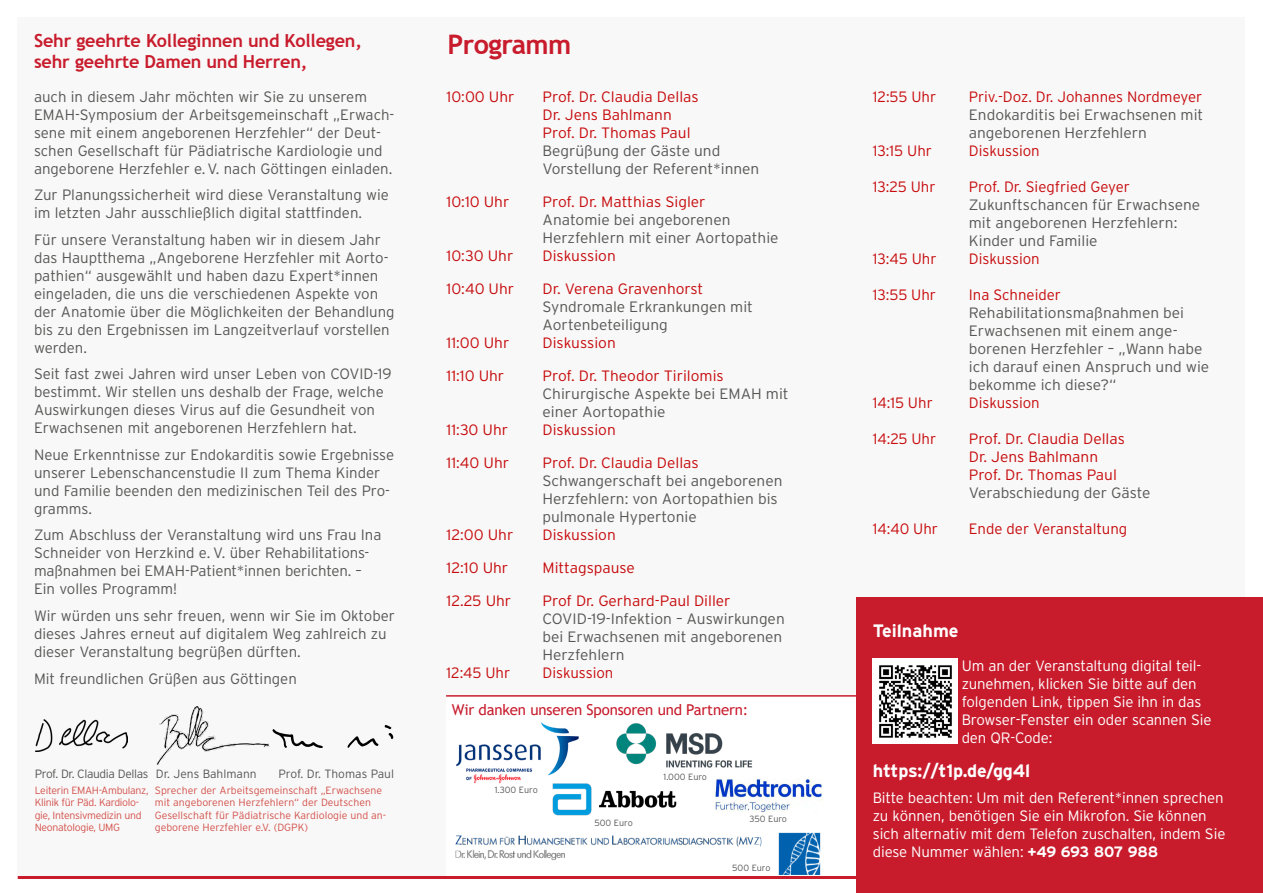
<style>
.page{position:relative;width:1263px;height:893px;background:#fff}
.page>*{position:absolute;margin:0;border:0;box-sizing:border-box;transform-origin:0 0}
.t1{font:700 27px "Trebuchet MS";letter-spacing:-.02em;color:#c81c2d}
.t2{font:700 18px/21.6px "Trebuchet MS";letter-spacing:-.01em;color:#c81c2d}
.t3{font:700 18px "Interstate";letter-spacing:-.01em;color:#fff}
.t4{font:300 15px/18px "Interstate";color:#575756}
.t5{font:300 15px/18px "Interstate";color:#c60c0e}
.t6{font:300 15px/18px "Interstate";letter-spacing:-.01em;color:#fff}
.t7{font:15px "Trebuchet MS";letter-spacing:-.01em;color:#c81c2d}
.t8{font:300 12px "Interstate";letter-spacing:-.01em;color:#575756}
.t9{font:300 12px "Interstate";letter-spacing:-.03em;color:#575756}
.t10{font:300 10.5px/12.6px "Interstate";color:#d2514b}
.t11{font:300 10.5px/12.6px "Interstate";letter-spacing:-.03em;color:#d2514b}
.t12{font:300 9px "Interstate";color:#575756}
.s1{font-weight:700}
</style>
<div class="page">
<div style="left:17px;top:17px;width:1227px;height:862px;background:#f9f8f8"></div>
<div style="left:446px;top:695px;width:438px;height:184px;background:#fff"></div>
<div style="left:857px;top:598px;width:406px;height:295px;background:#c81c2d"></div>
<img style="left:36px;top:719px;width:92px;height:33px">
<svg style="left:272px;top:729px;width:51px;height:19px"></svg>
<svg style="left:347px;top:725px;width:47px;height:23px"></svg>
<img style="left:156px;top:707px;width:114px;height:57px">
<hr style="left:18px;top:876px;width:871px;height:3px;background:#c81c2d">
<hr style="left:446px;top:695px;width:443px;height:2px;background:#c81c2d">
<img style="left:873px;top:659px;width:84px;height:85px">
<img style="left:455px;top:832px;width:366px;height:43px">
<img style="left:456px;top:722px;width:123px;height:61px">
<img style="left:715px;top:778px;width:107px;height:34px">
<img style="left:551px;top:780px;width:125px;height:36px">
<img style="left:616px;top:723px;width:137px;height:44px">
<p class="t2" style="left:34px;top:30px;width:329px">Sehr geehrte Kolleginnen und Kollegen, sehr geehrte Damen und Herren,</p>
<p class="t4" style="left:34px;top:88px;width:362px">auch in diesem Jahr möchten wir Sie zu unserem EMAH-Symposium der Arbeitsgemeinschaft „Erwach&shy;sene mit einem angeborenen Herzfehler“ der Deut&shy;schen Gesellschaft für Pädiatrische Kardiologie und angeborene Herzfehler e.V. nach Göttingen einladen.</p>
<p class="t4" style="left:34px;top:186px;width:356px">Zur Planungssicherheit wird diese Veranstaltung wie im letzten Jahr ausschließlich digital stattfinden.</p>
<p class="t4" style="left:34px;top:231px;width:362px">Für unsere Veranstaltung haben wir in diesem Jahr das Hauptthema „Angeborene Herzfehler mit Aorto&shy;pathien“ ausgewählt und haben dazu Expert*innen eingeladen, die uns die verschiedenen Aspekte von der Anatomie über die Möglichkeiten der Behandlung bis zu den Ergebnissen im Langzeitverlauf vorstellen werden.</p>
<p class="t4" style="left:34px;top:365px;width:359px">Seit fast zwei Jahren wird unser Leben von COVID-19 bestimmt. Wir stellen uns deshalb der Frage, welche Auswirkungen dieses Virus auf die Gesundheit von Erwachsenen mit angeborenen Herzfehlern hat.</p>
<p class="t4" style="left:34px;top:446px;width:362px">Neue Erkenntnisse zur Endokarditis sowie Ergebnisse unserer Lebenschancenstudie II zum Thema Kinder und Familie beenden den medizinischen Teil des Pro&shy;gramms.</p>
<p class="t4" style="left:34px;top:526px;width:349px">Zum Abschluss der Veranstaltung wird uns Frau Ina Schneider von Herzkind e. V. über Rehabilitations&shy;maßnahmen bei EMAH-Patient*innen berichten. – Ein volles Programm!</p>
<p class="t4" style="left:34px;top:607px;width:362px">Wir würden uns sehr freuen, wenn wir Sie im Oktober dieses Jahres erneut auf digitalem Weg zahlreich zu dieser Veranstaltung begrüßen dürften.</p>
<p class="t4" style="left:34px;top:669px;width:264px">Mit freundlichen Grüßen aus Göttingen</p>
<p class="t9" style="left:35px;top:767px;width:115px">Prof. Dr. Claudia Dellas</p>
<p class="t8" style="left:156px;top:767px;width:102px">Dr. Jens Bahlmann</p>
<p class="t8" style="left:278px;top:767px;width:117px">Prof. Dr. Thomas Paul</p>
<p class="t10" style="left:155px;top:784px;width:233px">Sprecher der Arbeitsgemeinschaft „Erwachsene mit angeborenen Herzfehlern“ der Deutschen Gesellschaft für Pädiatrische Kardiologie und an&shy;geborene Herzfehler e.V. (DGPK)</p>
<p class="t11" style="left:35px;top:784px;width:115px">Leiterin EMAH-Ambulanz,<br>Klinik für Päd. Kardiolo&shy;gie, Intensivmedizin und<br>Neonatologie, UMG</p>
<h1 class="t1" style="left:448px;top:27px;width:125px">Programm</h1>
<p class="t5" style="left:446px;top:88px;width:69px">10:00 Uhr</p>
<p class="t5" style="left:542px;top:88px;width:158px">Prof. Dr. Claudia Dellas<br>Dr. Jens Bahlmann<br>Prof. Dr. Thomas Paul</p>
<p class="t4" style="left:542px;top:142px;width:218px">Begrüßung der Gäste und<br>Vorstellung der Referent*innen</p>
<p class="t5" style="left:446px;top:193px;width:64px">10:10 Uhr</p>
<p class="t5" style="left:542px;top:193px;width:165px">Prof. Dr. Matthias Sigler</p>
<p class="t4" style="left:542px;top:211px;width:238px">Anatomie bei angeborenen<br>Herzfehlern mit einer Aortopathie</p>
<p class="t5" style="left:446px;top:247px;width:68px">10:30 Uhr</p>
<p class="t5" style="left:542px;top:247px;width:75px">Diskussion</p>
<p class="t5" style="left:446px;top:280px;width:69px">10:40 Uhr</p>
<p class="t5" style="left:542px;top:280px;width:162px">Dr. Verena Gravenhorst</p>
<p class="t4" style="left:542px;top:298px;width:212px">Syndromale Erkrankungen mit<br>Aortenbeteiligung</p>
<p class="t5" style="left:446px;top:334px;width:64px">11:00 Uhr</p>
<p class="t5" style="left:542px;top:334px;width:75px">Diskussion</p>
<p class="t5" style="left:446px;top:367px;width:59px">11:10 Uhr</p>
<p class="t5" style="left:542px;top:367px;width:183px">Prof. Dr. Theodor Tirilomis</p>
<p class="t4" style="left:542px;top:385px;width:248px">Chirurgische Aspekte bei EMAH mit einer Aortopathie</p>
<p class="t5" style="left:446px;top:421px;width:63px">11:30 Uhr</p>
<p class="t5" style="left:542px;top:421px;width:75px">Diskussion</p>
<p class="t5" style="left:446px;top:454px;width:64px">11:40 Uhr</p>
<p class="t5" style="left:542px;top:454px;width:158px">Prof. Dr. Claudia Dellas</p>
<p class="t4" style="left:542px;top:472px;width:241px">Schwangerschaft bei angeborenen<br>Herzfehlern: von Aortopathien bis pulmonale Hypertonie</p>
<p class="t5" style="left:446px;top:526px;width:68px">12:00 Uhr</p>
<p class="t5" style="left:542px;top:526px;width:75px">Diskussion</p>
<p class="t5" style="left:446px;top:559px;width:63px">12:10 Uhr</p>
<p class="t5" style="left:542px;top:559px;width:94px">Mittagspause</p>
<p class="t5" style="left:446px;top:592px;width:66px">12.25 Uhr</p>
<p class="t5" style="left:542px;top:592px;width:190px">Prof Dr. Gerhard-Paul Diller</p>
<p class="t4" style="left:542px;top:610px;width:244px">COVID-19-Infektion – Auswirkungen bei Erwachsenen mit angeborenen<br>Herzfehlern</p>
<p class="t5" style="left:446px;top:664px;width:65px">12:45 Uhr</p>
<p class="t5" style="left:542px;top:664px;width:72px">Diskussion</p>
<p class="t7" style="left:452px;top:700px;width:298px">Wir danken unseren Sponsoren und Partnern:</p>
<p class="t12" style="left:495px;top:785px;width:45px">1.300 Euro</p>
<p class="t12" style="left:594px;top:817px;width:40px">500 Euro</p>
<p class="t12" style="left:663px;top:772px;width:45px">1.000 Euro</p>
<p class="t12" style="left:749px;top:814px;width:39px">350 Euro</p>
<p class="t12" style="left:732px;top:863px;width:40px">500 Euro</p>
<p class="t5" style="left:873px;top:87px;width:65px">12:55 Uhr</p>
<p class="t5" style="left:969px;top:87px;width:235px">Priv.-Doz. Dr. Johannes Nordmeyer</p>
<p class="t4" style="left:969px;top:105px;width:236px">Endokarditis bei Erwachsenen mit angeborenen Herzfehlern</p>
<p class="t5" style="left:873px;top:141px;width:61px">13:15 Uhr</p>
<p class="t5" style="left:969px;top:141px;width:72px">Diskussion</p>
<p class="t5" style="left:873px;top:177px;width:64px">13:25 Uhr</p>
<p class="t5" style="left:969px;top:177px;width:163px">Prof. Dr. Siegfried Geyer</p>
<p class="t4" style="left:969px;top:195px;width:233px">Zukunftschancen für Erwachsene mit angeborenen Herzfehlern:<br>Kinder und Familie</p>
<p class="t5" style="left:873px;top:249px;width:65px">13:45 Uhr</p>
<p class="t5" style="left:969px;top:249px;width:72px">Diskussion</p>
<p class="t5" style="left:873px;top:285px;width:65px">13:55 Uhr</p>
<p class="t5" style="left:969px;top:285px;width:94px">Ina Schneider</p>
<p class="t4" style="left:969px;top:303px;width:242px">Rehabilitationsmaßnahmen bei<br>Erwachsenen mit einem ange&shy;borenen Herzfehler – „Wann habe ich darauf einen Anspruch und wie bekomme ich diese?“</p>
<p class="t5" style="left:873px;top:393px;width:61px">14:15 Uhr</p>
<p class="t5" style="left:969px;top:393px;width:72px">Diskussion</p>
<p class="t5" style="left:873px;top:429px;width:65px">14:25 Uhr</p>
<p class="t5" style="left:969px;top:429px;width:158px">Prof. Dr. Claudia Dellas<br>Dr. Jens Bahlmann<br>Prof. Dr. Thomas Paul</p>
<p class="t4" style="left:969px;top:483px;width:183px">Verabschiedung der Gäste</p>
<p class="t5" style="left:873px;top:519px;width:67px">14:40 Uhr</p>
<p class="t5" style="left:969px;top:519px;width:160px">Ende der Veranstaltung</p>
<p class="t3" style="left:873px;top:620px;width:87px">Teilnahme</p>
<p class="t6" style="left:962px;top:656px;width:251px">Um an der Veranstaltung digital teil&shy;zunehmen, klicken Sie bitte auf den folgenden Link, tippen Sie ihn in das<br>Browser-Fenster ein oder scannen Sie den QR-Code:</p>
<p class="t3" style="left:873px;top:760px;width:159px">https://t1p.de/gg4l</p>
<p class="t6" style="left:873px;top:789px;width:354px">Bitte beachten: Um mit den Referent*innen sprechen zu können, benötigen Sie ein Mikrofon. Sie können sich alternativ mit dem Telefon zuschalten, indem Sie diese Nummer wählen: <span class="s1">+49 693 807 988</span></p>
</div>
